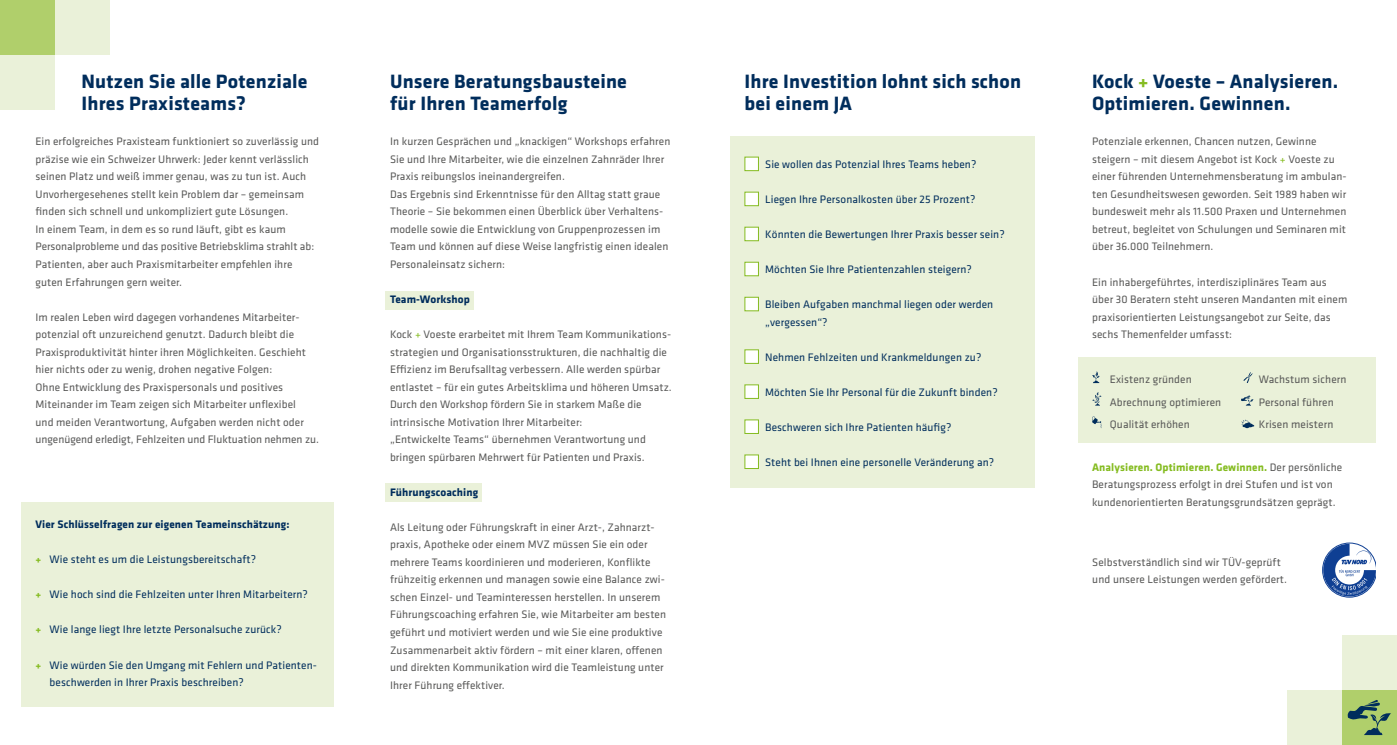
<style>
.page{position:relative;width:1397px;height:745px;background:#fff}
.page>*{position:absolute;margin:0;border:0;box-sizing:border-box;transform-origin:0 0}
.t1{font:700 20px/22.5px "Klavika Basic";letter-spacing:.01em;color:#002d5c}
.t2{font:11.25px/17.5px "Klavika Basic";letter-spacing:.01em;color:#585857}
.t3{font:11.25px/17.5px "Klavika Basic";letter-spacing:.01em;color:#002d5c}
.t4{font:700 11.25px "Klavika Basic";letter-spacing:.01em;color:#002d5c}
.s1{font-weight:700;color:#85bc21}
.s2{color:#85bc21}
</style>
<div class="page">
<div style="left:1341px;top:689px;width:55px;height:55px;background:#b0cf6b"></div>
<div style="left:1286px;top:689px;width:55px;height:55px;background:#eaf1d9"></div>
<div style="left:1341px;top:634px;width:55px;height:55px;background:#eaf1d9"></div>
<div style="left:21px;top:501px;width:312px;height:205px;background:#eaf1d9"></div>
<div style="left:0;top:0;width:55px;height:55px;background:#b0cf6b"></div>
<div style="left:55px;top:0;width:55px;height:55px;background:#eaf1d9"></div>
<div style="left:0;top:55px;width:55px;height:55px;background:#eaf1d9"></div>
<svg style="left:1347px;top:700px;width:43px;height:34px"></svg>
<div style="left:1077px;top:357px;width:298px;height:85px;background:#eaf1d9"></div>
<svg style="left:1322px;top:543px;width:53px;height:53px"></svg>
<svg style="left:1092px;top:371px;width:7px;height:12px"></svg>
<svg style="left:1243px;top:372px;width:9px;height:11px"></svg>
<svg style="left:1092px;top:392px;width:9px;height:13px"></svg>
<svg style="left:1241px;top:395px;width:12px;height:10px"></svg>
<svg style="left:1092px;top:416px;width:10px;height:12px"></svg>
<svg style="left:1241px;top:419px;width:12px;height:9px"></svg>
<div style="left:385px;top:291px;width:88px;height:18px;background:#eaf1d9"></div>
<div style="left:385px;top:483px;width:97px;height:18px;background:#eaf1d9"></div>
<div style="left:730px;top:136px;width:305px;height:350px;background:#eaf1d9"></div>
<div style="left:744px;top:157px;width:14px;height:14px;background:#fff"></div>
<div style="left:744px;top:192px;width:14px;height:14px;background:#fff"></div>
<div style="left:744px;top:227px;width:14px;height:14px;background:#fff"></div>
<div style="left:744px;top:262px;width:14px;height:14px;background:#fff;border:1px solid #85bc21"></div>
<div style="left:744px;top:297px;width:14px;height:14px;background:#fff"></div>
<svg style="left:744px;top:349px;width:14px;height:14px"></svg>
<svg style="left:744px;top:384px;width:14px;height:14px"></svg>
<svg style="left:744px;top:419px;width:14px;height:14px"></svg>
<svg style="left:744px;top:454px;width:14px;height:14px"></svg>
<h1 class="t1" style="left:81px;top:69px;width:228px">Nutzen Sie alle Potenziale<br>Ihres Praxisteams?</h1>
<p class="t2" style="left:35px;top:132px;width:285px">Ein erfolgreiches Praxisteam funktioniert so zuverlässig und präzise wie ein Schweizer Uhrwerk: Jeder kennt verlässlich seinen Platz und weiß immer genau, was zu tun ist. Auch Unvorhergesehenes stellt kein Problem dar – gemeinsam finden sich schnell und unkompliziert gute Lösungen.<br>In einem Team, in dem es so rund läuft, gibt es kaum Personalprobleme und das positive Betriebsklima strahlt ab:<br>Patienten, aber auch Praxismitarbeiter empfehlen ihre guten Erfahrungen gern weiter.</p>
<p class="t2" style="left:35px;top:307px;width:285px">Im realen Leben wird dagegen vorhandenes Mitarbeiter&shy;potenzial oft unzureichend genutzt. Dadurch bleibt die Praxisproduktivität hinter ihren Möglichkeiten. Geschieht hier nichts oder zu wenig, drohen negative Folgen:<br>Ohne Entwicklung des Praxispersonals und positives Miteinander im Team zeigen sich Mitarbeiter unflexibel<br>und meiden Verantwortung, Aufgaben werden nicht oder ungenügend erledigt, Fehlzeiten und Fluktuation nehmen zu.</p>
<p class="t4" style="left:35px;top:516px;width:255px">Vier Schlüsselfragen zur eigenen Teameinschätzung:</p>
<p class="t3" style="left:35px;top:550px;width:222px"><span class="s1">+</span> Wie steht es um die Leistungsbereitschaft?</p>
<p class="t3" style="left:35px;top:585px;width:274px"><span class="s1">+</span> Wie hoch sind die Fehlzeiten unter Ihren Mitarbeitern?</p>
<p class="t3" style="left:35px;top:620px;width:248px"><span class="s1">+</span> Wie lange liegt Ihre letzte Personalsuche zurück?</p>
<p class="t3" style="left:50px;top:655px;width:269px;text-indent:-14px"><span class="s1">+</span> Wie würden Sie den Umgang mit Fehlern und Patienten&shy;beschwerden in Ihrer Praxis beschreiben?</p>
<h1 class="t1" style="left:390px;top:69px;width:238px">Unsere Beratungsbausteine für Ihren Teamerfolg</h1>
<p class="t2" style="left:390px;top:132px;width:282px">In kurzen Gesprächen und „knackigen“ Workshops erfahren Sie und Ihre Mitarbeiter, wie die einzelnen Zahnräder Ihrer Praxis reibungslos ineinandergreifen.<br>Das Ergebnis sind Erkenntnisse für den Alltag statt graue Theorie – Sie bekommen einen Überblick über Verhaltens&shy;modelle sowie die Entwicklung von Gruppenprozessen im Team und können auf diese Weise langfristig einen idealen Personaleinsatz sichern:</p>
<p class="t4" style="left:390px;top:291px;width:81px">Team-Workshop</p>
<p class="t2" style="left:390px;top:325px;width:283px">Kock <span class="s2">+</span> Voeste erarbeitet mit Ihrem Team Kommunikations&shy;strategien und Organisationsstrukturen, die nachhaltig die Effizienz im Berufsalltag verbessern. Alle werden spürbar entlastet – für ein gutes Arbeitsklima und höheren Umsatz.<br>Durch den Workshop fördern Sie in starkem Maße die intrinsische Motivation Ihrer Mitarbeiter:<br>„Entwickelte Teams“ übernehmen Verantwortung und bringen spürbaren Mehrwert für Patienten und Praxis.</p>
<p class="t4" style="left:390px;top:483px;width:90px">Führungscoaching</p>
<p class="t2" style="left:390px;top:517px;width:277px">Als Leitung oder Führungskraft in einer Arzt-, Zahnarzt&shy;praxis, Apotheke oder einem MVZ müssen Sie ein oder mehrere Teams koordinieren und moderieren, Konflikte frühzeitig erkennen und managen sowie eine Balance zwi&shy;schen Einzel- und Teaminteressen herstellen. In unserem Führungscoaching erfahren Sie, wie Mitarbeiter am besten geführt und motiviert werden und wie Sie eine produktive Zusammenarbeit aktiv fördern – mit einer klaren, offenen und direkten Kommunikation wird die Teamleistung unter Ihrer Führung effektiver.</p>
<h1 class="t1" style="left:744px;top:69px;width:278px">Ihre Investition lohnt sich schon bei einem JA</h1>
<p class="t3" style="left:765px;top:155px;width:213px">Sie wollen das Potenzial Ihres Teams heben?</p>
<p class="t3" style="left:765px;top:190px;width:212px">Liegen Ihre Personalkosten über 25 Prozent?</p>
<p class="t3" style="left:765px;top:225px;width:241px">Könnten die Bewertungen Ihrer Praxis besser sein?</p>
<p class="t3" style="left:765px;top:260px;width:208px">Möchten Sie Ihre Patientenzahlen steigern?</p>
<p class="t3" style="left:765px;top:295px;width:229px">Bleiben Aufgaben manchmal liegen oder werden „vergessen“?</p>
<p class="t3" style="left:765px;top:347px;width:218px">Nehmen Fehlzeiten und Krankmeldungen zu?</p>
<p class="t3" style="left:765px;top:382px;width:234px">Möchten Sie Ihr Personal für die Zukunft binden?</p>
<p class="t3" style="left:765px;top:417px;width:188px">Beschweren sich Ihre Patienten häufig?</p>
<p class="t3" style="left:765px;top:452px;width:230px">Steht bei Ihnen eine personelle Veränderung an?</p>
<h1 class="t1" style="left:1091px;top:69px;width:247px">Kock <span class="s2">+</span> Voeste – Analysieren.<br>Optimieren. Gewinnen.</h1>
<p class="t2" style="left:1091px;top:132px;width:256px">Potenziale erkennen, Chancen nutzen, Gewinne steigern – mit diesem Angebot ist Kock <span class="s2">+</span> Voeste zu einer führenden Unternehmensberatung im ambulan&shy;ten Gesundheitswesen geworden. Seit 1989 haben wir bundesweit mehr als 11.500 Praxen und Unternehmen betreut, begleitet von Schulungen und Seminaren mit über 36.000 Teilnehmern.</p>
<p class="t2" style="left:1091px;top:272px;width:257px">Ein inhabergeführtes, interdisziplinäres Team aus über 30 Beratern steht unseren Mandanten mit einem praxisorientierten Leistungsangebot zur Seite, das sechs Themenfelder umfasst:</p>
<p class="t2" style="left:1109px;top:370px;width:83px">Existenz gründen</p>
<p class="t2" style="left:1258px;top:370px;width:89px">Wachstum sichern</p>
<p class="t2" style="left:1109px;top:392px;width:113px">Abrechnung optimieren</p>
<p class="t2" style="left:1258px;top:392px;width:76px">Personal führen</p>
<p class="t2" style="left:1109px;top:415px;width:81px">Qualität erhöhen</p>
<p class="t2" style="left:1258px;top:415px;width:76px">Krisen meistern</p>
<p class="t2" style="left:1091px;top:457px;width:252px"><span class="s1">Analysieren. Optimieren. Gewinnen.</span> Der persönliche<br>Beratungsprozess erfolgt in drei Stufen und ist von kundenorientierten Beratungsgrundsätzen geprägt.</p>
<p class="t2" style="left:1092px;top:552px;width:196px">Selbstverständlich sind wir TÜV-geprüft und unsere Leistungen werden gefördert.</p>
</div>
